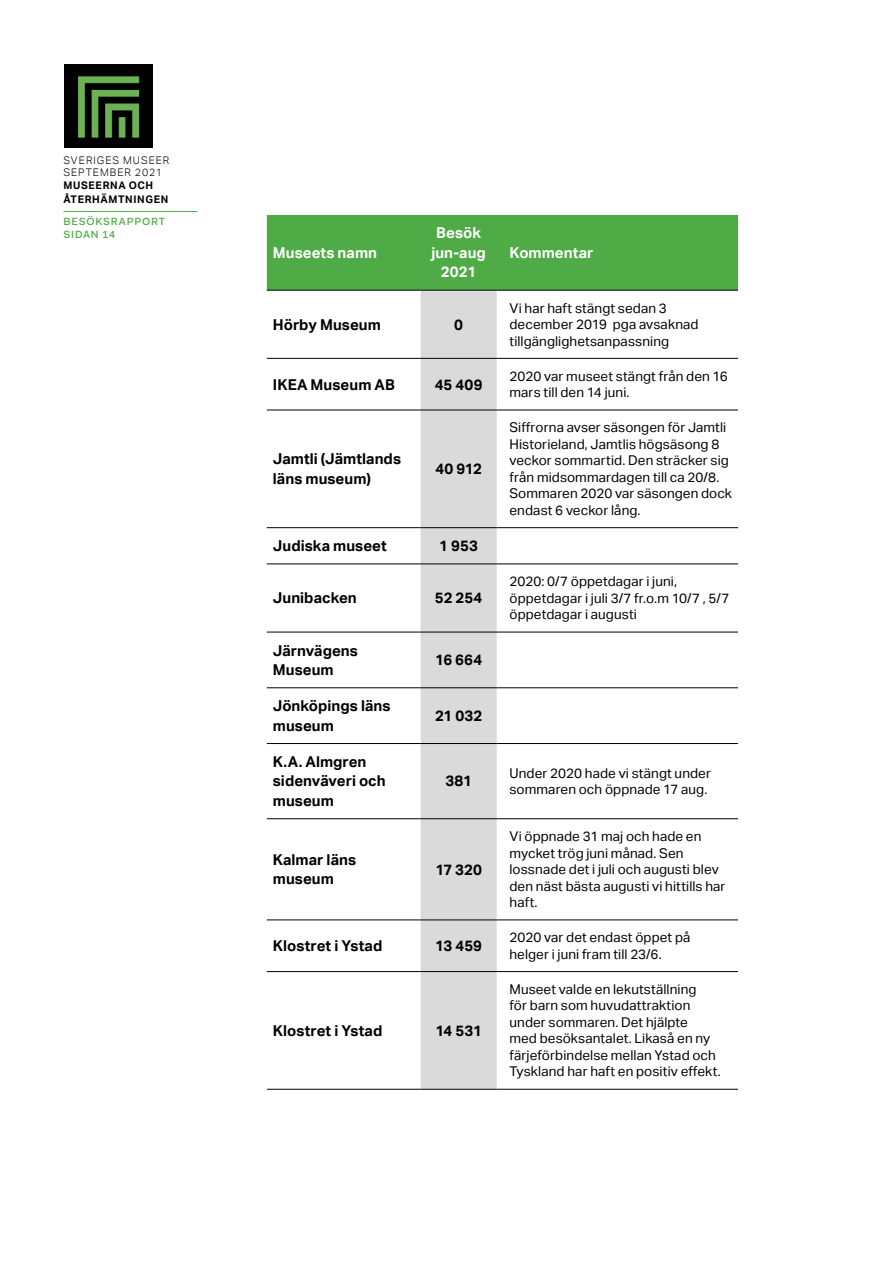
<style>
.page{position:relative;width:893px;height:1263px;background:#fff}
.page>*{position:absolute;margin:0;border:0;box-sizing:border-box;transform-origin:0 0}
.Brödtext_rapport{font:700 15px/19.5px "Aktiv Grotesk";letter-spacing:.005em;color:#000}
.Brödtext_rapport-2{font:700 15px/19.5px "Aktiv Grotesk";letter-spacing:.005em;color:#fff;text-align:center}
.Brödtext_rapport-3{font:13.5px/16.5px "Aktiv Grotesk";letter-spacing:.01em;color:#000}
.t1{font:300 10.5px/12px "Aktiv Grotesk";letter-spacing:.095em;color:#000}
.t2{font:700 10.5px/13.5px "Aktiv Grotesk";letter-spacing:.06em;color:#000}
.t3{font:500 10.5px/13.5px "Fakt Pro";letter-spacing:.08em;color:#4eab46}
</style>
<div class="page">
<hr style="left:63px;top:211px;width:134px;height:1px;background:#4eab46">
<img style="left:65px;top:65px;width:87px;height:83px">
<div style="left:267px;top:215px;width:471px;height:75px;background:#4eab46"></div>
<div style="left:421px;top:291px;width:76px;height:798px;background:#dadada"></div>
<hr style="left:267px;top:358px;width:154px;height:1px;background:#000">
<hr style="left:421px;top:358px;width:76px;height:1px;background:#000">
<hr style="left:497px;top:358px;width:241px;height:1px;background:#000">
<hr style="left:267px;top:410px;width:154px;height:1px;background:#000">
<hr style="left:421px;top:410px;width:76px;height:1px;background:#000">
<hr style="left:497px;top:410px;width:241px;height:1px;background:#000">
<hr style="left:267px;top:527px;width:154px;height:1px;background:#000">
<hr style="left:421px;top:527px;width:76px;height:1px;background:#000">
<hr style="left:497px;top:527px;width:241px;height:1px;background:#000">
<hr style="left:267px;top:563px;width:154px;height:1px;background:#000">
<hr style="left:421px;top:563px;width:76px;height:1px;background:#000">
<hr style="left:497px;top:563px;width:241px;height:1px;background:#000">
<hr style="left:267px;top:632px;width:154px;height:1px;background:#000">
<hr style="left:421px;top:632px;width:76px;height:1px;background:#000">
<hr style="left:497px;top:632px;width:241px;height:1px;background:#000">
<hr style="left:267px;top:687px;width:154px;height:1px;background:#000">
<hr style="left:421px;top:687px;width:76px;height:1px;background:#000">
<hr style="left:497px;top:687px;width:241px;height:1px;background:#000">
<hr style="left:267px;top:743px;width:154px;height:1px;background:#000">
<hr style="left:421px;top:743px;width:76px;height:1px;background:#000">
<hr style="left:497px;top:743px;width:241px;height:1px;background:#000">
<hr style="left:267px;top:290px;width:154px;height:1px;background:#000">
<hr style="left:421px;top:290px;width:76px;height:1px;background:#000">
<hr style="left:497px;top:290px;width:241px;height:1px;background:#000">
<hr style="left:267px;top:818px;width:154px;height:1px;background:#000">
<hr style="left:421px;top:818px;width:76px;height:1px;background:#000">
<hr style="left:497px;top:818px;width:241px;height:1px;background:#000">
<hr style="left:267px;top:919px;width:154px;height:1px;background:#000">
<hr style="left:421px;top:919px;width:76px;height:1px;background:#000">
<hr style="left:497px;top:919px;width:241px;height:1px;background:#000">
<hr style="left:267px;top:971px;width:154px;height:1px;background:#000">
<hr style="left:421px;top:971px;width:76px;height:1px;background:#000">
<hr style="left:497px;top:971px;width:241px;height:1px;background:#000">
<hr style="left:267px;top:1089px;width:154px;height:1px;background:#000">
<hr style="left:421px;top:1089px;width:76px;height:1px;background:#000">
<hr style="left:497px;top:1089px;width:241px;height:1px;background:#000">
<p class="t1" style="left:63px;top:154px;width:108px">SVERIGES MUSEER<br>SEPTEMBER 2021</p>
<p class="t2" style="left:63px;top:179px;width:106px">MUSEERNA OCH<br>ÅTERHÄMTNINGEN</p>
<p class="t3" style="left:63px;top:214px;width:103px">BESÖKSRAPPORT<br>SIDAN 14</p>
<p class="Brödtext_rapport-2" style="left:273px;top:243px;width:106px">Museets namn</p>
<p class="Brödtext_rapport-2" style="left:431px;top:223px;width:56px">Besök jun-aug<br>2021</p>
<p class="Brödtext_rapport" style="left:273px;top:315px;width:110px">Hörby Museum</p>
<p class="Brödtext_rapport" style="left:454px;top:315px;width:10px">0</p>
<p class="Brödtext_rapport-2" style="left:509px;top:243px;width:85px">Kommentar</p>
<p class="Brödtext_rapport-3" style="left:509px;top:300px;width:191px">Vi har haft stängt sedan 3 december 2019 pga avsaknad tillgänglighetsanpassning</p>
<p class="Brödtext_rapport" style="left:273px;top:375px;width:124px">IKEA Museum AB</p>
<p class="Brödtext_rapport" style="left:435px;top:375px;width:49px">45 409</p>
<p class="Brödtext_rapport-3" style="left:509px;top:368px;width:220px">2020 var museet stängt från den 16 mars till den 14 juni.</p>
<p class="Brödtext_rapport" style="left:273px;top:449px;width:130px">Jamtli (Jämtlands läns museum)</p>
<p class="Brödtext_rapport" style="left:435px;top:459px;width:48px">40 912</p>
<p class="Brödtext_rapport" style="left:273px;top:536px;width:115px">Judiska museet</p>
<p class="Brödtext_rapport" style="left:439px;top:536px;width:40px">1 953</p>
<p class="Brödtext_rapport" style="left:273px;top:588px;width:85px">Junibacken</p>
<p class="Brödtext_rapport" style="left:435px;top:588px;width:49px">52 254</p>
<p class="Brödtext_rapport-3" style="left:509px;top:419px;width:224px">Siffrorna avser säsongen för Jamtli<br>Historieland, Jamtlis högsäsong 8 veckor sommartid. Den sträcker sig från midsommardagen till ca 20/8.<br>Sommaren 2020 var säsongen dock endast 6 veckor lång.</p>
<p class="Brödtext_rapport-3" style="left:509px;top:573px;width:221px">2020: 0/7 öppetdagar i juni, öppetdagar i juli 3/7 fr.o.m 10/7 , 5/7 öppetdagar i augusti</p>
<p class="Brödtext_rapport" style="left:273px;top:641px;width:87px">Järnvägens<br>Museum</p>
<p class="Brödtext_rapport" style="left:435px;top:650px;width:49px">16 664</p>
<p class="Brödtext_rapport" style="left:273px;top:696px;width:119px">Jönköpings läns museum</p>
<p class="Brödtext_rapport" style="left:435px;top:706px;width:49px">21 032</p>
<p class="Brödtext_rapport" style="left:273px;top:752px;width:114px">K.A. Almgren sidenväveri och museum</p>
<p class="Brödtext_rapport" style="left:445px;top:771px;width:28px">381</p>
<p class="Brödtext_rapport-3" style="left:509px;top:765px;width:203px">Under 2020 hade vi stängt under sommaren och öppnade 17 aug.</p>
<p class="Brödtext_rapport" style="left:273px;top:850px;width:85px">Kalmar läns museum</p>
<p class="Brödtext_rapport" style="left:435px;top:860px;width:48px">17 320</p>
<p class="Brödtext_rapport-3" style="left:509px;top:828px;width:218px">Vi öppnade 31 maj och hade en mycket trög juni månad. Sen lossnade det i juli och augusti blev den näst bästa augusti vi hittills har haft.</p>
<p class="Brödtext_rapport" style="left:273px;top:936px;width:111px">Klostret i Ystad</p>
<p class="Brödtext_rapport" style="left:435px;top:936px;width:48px">13 459</p>
<p class="Brödtext_rapport-3" style="left:509px;top:929px;width:182px">2020 var det endast öppet på helger i juni fram till 23/6.</p>
<p class="Brödtext_rapport" style="left:273px;top:1021px;width:111px">Klostret i Ystad</p>
<p class="Brödtext_rapport" style="left:435px;top:1021px;width:48px">14 531</p>
<p class="Brödtext_rapport-3" style="left:509px;top:981px;width:213px">Museet valde en lekutställning<br>för barn som huvudattraktion under sommaren. Det hjälpte<br>med besöksantalet. Likaså en ny färjeförbindelse mellan Ystad och<br>Tyskland har haft en positiv effekt.</p>
</div>
